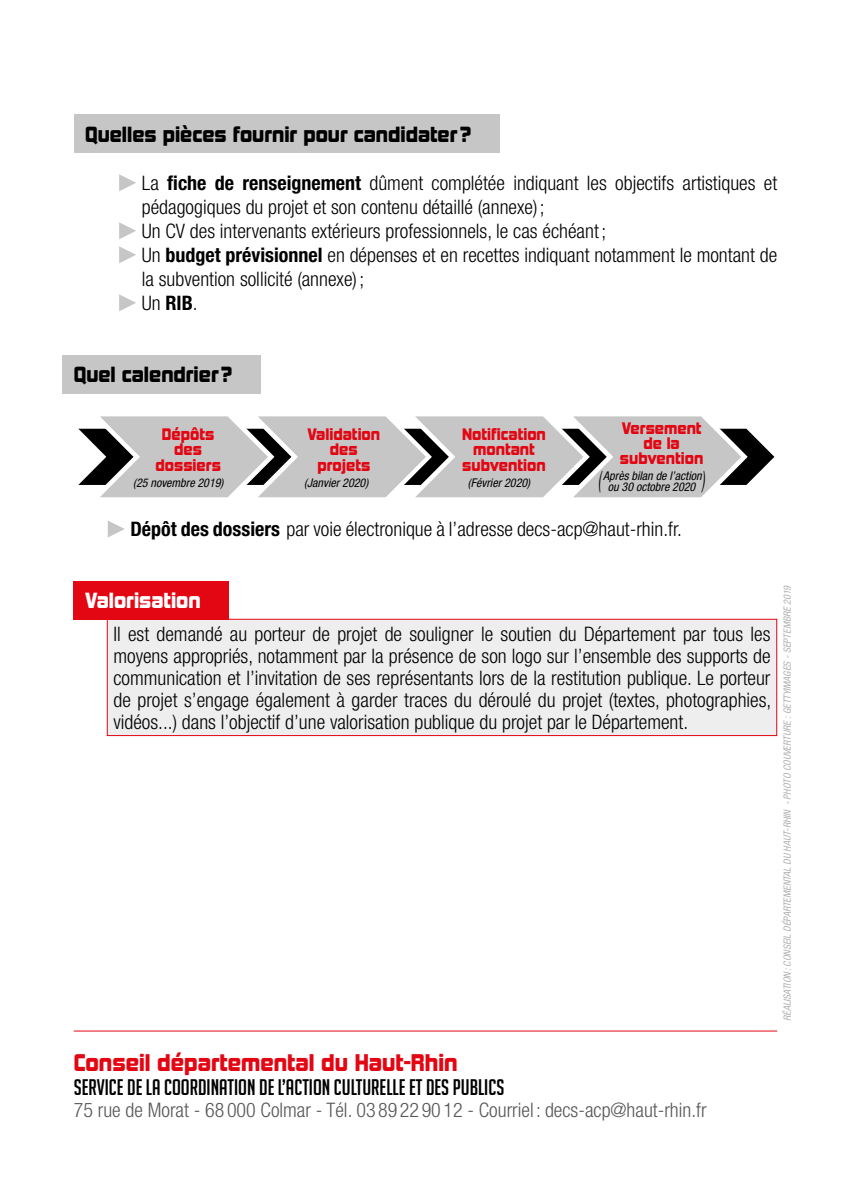
<style>
.page{position:relative;width:851px;height:1191px;background:#fff}
.page>*{position:absolute;margin:0;border:0;box-sizing:border-box;transform-origin:0 0}
.t1{font:22px "Big Noodle Titling";color:#000}
.t2{font:22px "Kimberley Bl";color:#e30613}
.t3{font:300 condensed 20px/24px "Helvetica Neue";color:#000;text-align:justify}
.t4{font:300 condensed 20px "Helvetica Neue";color:#575756}
.t5{font:20px "Kimberley Bl";color:#000}
.t6{font:20px "Kimberley Bl";color:#fff}
.t7{font:15.2px/15.2px "Kimberley Bl";color:#e30613;text-align:center}
.t8{font:italic condensed 12px/11px "Helvetica Neue";color:#000;text-align:center}
.t9{font:italic condensed 10px "Helvetica Neue";color:#b3b2b2}
.s1{font-weight:700}
.s2{font-size:24px}
</style>
<div class="page">
<hr style="left:74px;top:1030px;width:703px;height:1px;background:#e30613">
<div style="left:62px;top:355px;width:198px;height:38px;background:#c6c6c6"></div>
<svg style="left:78px;top:416px;width:696px;height:82px"></svg>
<svg style="left:108px;top:521px;width:16px;height:16px"></svg>
<div style="left:107px;top:619px;width:669px;height:116px;background:#eee"></div>
<div style="left:107px;top:619px;width:670px;height:117px;border:1px solid #e30613"></div>
<div style="left:74px;top:581px;width:155px;height:38px;background:#e30613"></div>
<svg style="left:119px;top:174px;width:17px;height:17px"></svg>
<svg style="left:119px;top:222px;width:17px;height:17px"></svg>
<svg style="left:119px;top:246px;width:17px;height:17px"></svg>
<svg style="left:119px;top:294px;width:17px;height:17px"></svg>
<div style="left:74px;top:115px;width:425px;height:38px;background:#c6c6c6"></div>
<p class="t5" style="left:85px;top:122px;width:387px">Quelles pièces fournir pour candidater?</p>
<p class="t3" style="left:142px;top:171px;width:637px;text-align:left">La <span class="s1">fiche de renseignement</span> dûment complétée indiquant les objectifs artistiques et pédagogiques du projet et son contenu détaillé (annexe) ;<br>Un CV des intervenants extérieurs professionnels, le cas échéant ;<br>Un <span class="s1">budget prévisionnel</span> en dépenses et en recettes indiquant notamment le montant de la subvention sollicité (annexe) ;<br>Un <span class="s1">RIB</span>.</p>
<p class="t5" style="left:74px;top:362px;width:160px">Quel calendrier?</p>
<p class="t7" style="left:620px;top:420px;width:85px">Versement de la subvention</p>
<p class="t8" style="left:598px;top:470px;width:108px"><span class="s2">(</span> Après bilan de l’action<span class="s2">) </span>ou 30 octobre 2020</p>
<p class="t3" style="left:130px;top:517px;width:553px"><span class="s1">Dépôt des dossiers</span> par voie électronique à l’adresse decs-acp@haut-rhin.fr.</p>
<p class="t7" style="left:155px;top:426px;width:67px">Dépôts des dossiers</p>
<p class="t8" style="left:133px;top:477px;width:92px">(25 novembre 2019)</p>
<p class="t7" style="left:462px;top:426px;width:85px">Notification montant subvention</p>
<p class="t8" style="left:468px;top:477px;width:64px">(Février 2020)</p>
<p class="t7" style="left:307px;top:426px;width:74px">Validation des projets</p>
<p class="t8" style="left:304px;top:477px;width:65px">(Janvier 2020)</p>
<p class="t6" style="left:85px;top:588px;width:117px">Valorisation</p>
<p class="t3" style="left:113px;top:623px;width:659px;line-height:22px">Il est demandé au porteur de projet de souligner le soutien du Département par tous les moyens appropriés, notamment par la présence de son logo sur l’ensemble des supports de communication et l’invitation de ses représentants lors de la restitution publique. Le porteur de projet s’engage également à garder traces du déroulé du projet (textes, photographies, vidéos...) dans l’objectif d’une valorisation publique du projet par le Département.</p>
<p class="t9" style="left:781px;top:1021px;width:437px;rotate:-90deg">RÉALISATION: CONSEIL DÉPARTEMENTAL DU HAUT-RHIN - PHOTO COUVERTURE : GETTYIMAGES - SEPTEMBRE 2019</p>
<p class="t2" style="left:74px;top:1049px;width:385px">Conseil départemental du Haut-Rhin</p>
<p class="t1" style="left:74px;top:1075px;width:432px">SERVICE DE LA COORDINATION DE L’ACTION CULTURELLE ET DES PUBLICS</p>
<p class="t4" style="left:74px;top:1098px;width:634px">75 rue de Morat - 68 000 Colmar - Tél. 03 89 22 90 12 - Courriel : decs-acp@haut-rhin.fr</p>
</div>
